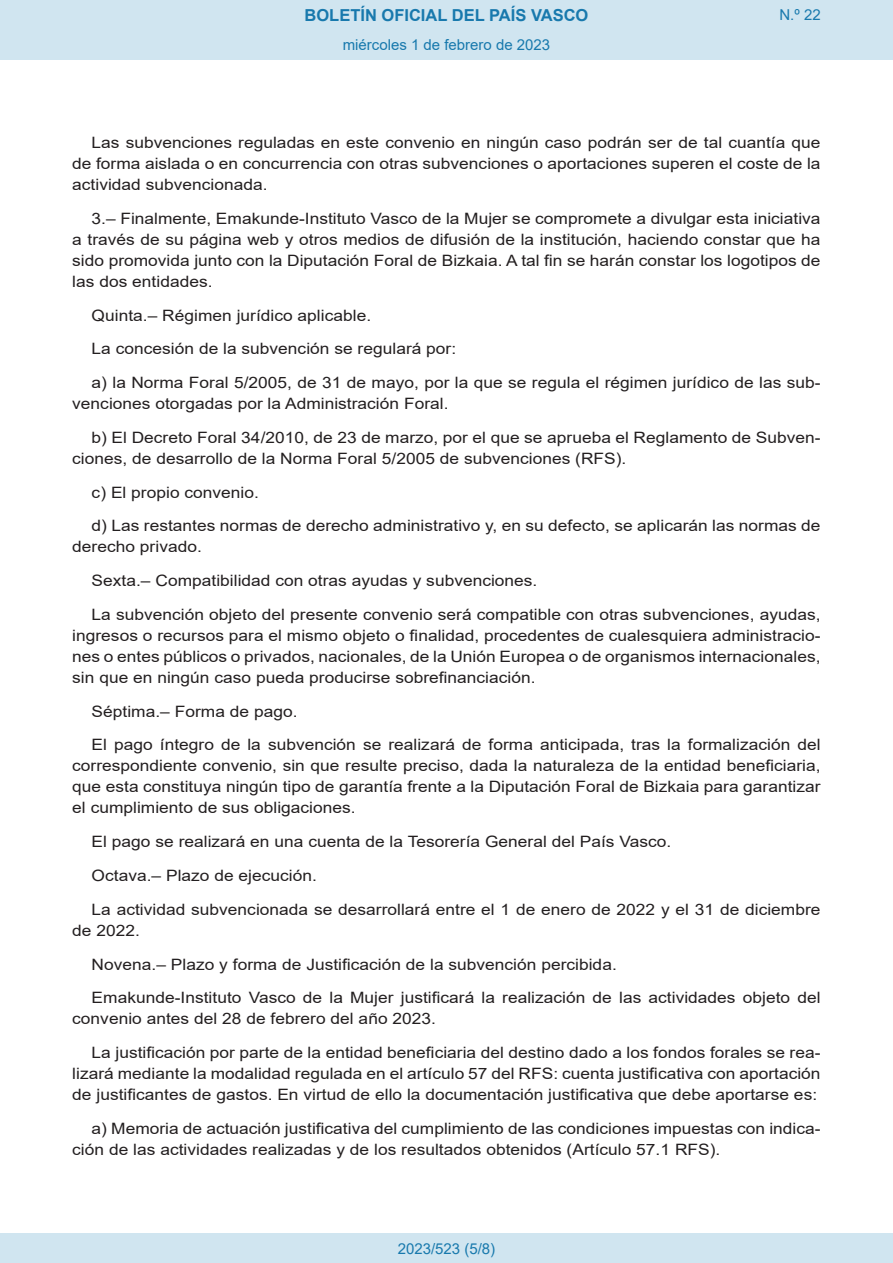
<style>
.page{position:relative;width:893px;height:1263px;background:#fff}
.page>*{position:absolute;margin:0;border:0;box-sizing:border-box;transform-origin:0 0}
.t1{font:700 16.5px "Arial";color:#1879ad}
.BOPVDetalle{font:15.6px/21px "Arial";color:#231f20;scale:1.11 1}
.Paginacion_Centro{font:15px "Arial";color:#1879ad}
</style>
<div class="page">
<div style="left:0;top:0;width:893px;height:60px;background:#d0e5f0"></div>
<div style="left:0;top:1233px;width:893px;height:30px;background:#d0e5f0"></div>
<p class="t1" style="left:305px;top:3px;width:285px">BOLETÍN OFICIAL DEL PAÍS VASCO</p>
<p class="Paginacion_Centro" style="left:343px;top:35px;width:209px">miércoles 1 de febrero de 2023</p>
<p class="Paginacion_Centro" style="left:779px;top:5px;width:43px">N.º 22</p>
<p class="BOPVDetalle" style="left:72px;top:132px;width:676px;text-align:justify;text-indent:19px">Las subvenciones reguladas en este convenio en ningún caso podrán ser de tal cuantía que de forma aislada o en concurrencia con otras subvenciones o aportaciones superen el coste de la actividad subvencionada.</p>
<p class="BOPVDetalle" style="left:72px;top:208px;width:676px;text-align:justify;text-indent:19px">3.– Finalmente, Emakunde-Instituto Vasco de la Mujer se compromete a divulgar esta iniciativa a través de su página web y otros medios de difusión de la institución, haciendo constar que ha sido promovida junto con la Diputación Foral de Bizkaia. A tal fin se harán constar los logotipos de las dos entidades.</p>
<p class="BOPVDetalle" style="left:92px;top:305px;width:253px">Quinta.– Régimen jurídico aplicable.</p>
<p class="BOPVDetalle" style="left:92px;top:338px;width:330px">La concesión de la subvención se regulará por:</p>
<p class="BOPVDetalle" style="left:72px;top:372px;width:676px;text-indent:19px">a) la Norma Foral 5/2005, de 31 de mayo, por la que se regula el régimen jurídico de las sub&shy;venciones otorgadas por la Administración Foral.</p>
<p class="BOPVDetalle" style="left:72px;top:427px;width:676px;text-indent:19px">b) El Decreto Foral 34/2010, de 23 de marzo, por el que se aprueba el Reglamento de Subven&shy;ciones, de desarrollo de la Norma Foral 5/2005 de subvenciones (RFS).</p>
<p class="BOPVDetalle" style="left:92px;top:482px;width:152px">c) El propio convenio.</p>
<p class="BOPVDetalle" style="left:72px;top:515px;width:676px;text-indent:19px">d) Las restantes normas de derecho administrativo y, en su defecto, se aplicarán las normas de derecho privado.</p>
<p class="BOPVDetalle" style="left:92px;top:570px;width:403px">Sexta.– Compatibilidad con otras ayudas y subvenciones.</p>
<p class="BOPVDetalle" style="left:72px;top:604px;width:676px;text-align:justify;text-indent:19px">La subvención objeto del presente convenio será compatible con otras subvenciones, ayudas, ingresos o recursos para el mismo objeto o finalidad, procedentes de cualesquiera administracio&shy;nes o entes públicos o privados, nacionales, de la Unión Europea o de organismos internacionales, sin que en ningún caso pueda producirse sobrefinanciación.</p>
<p class="BOPVDetalle" style="left:92px;top:701px;width:187px">Séptima.– Forma de pago.</p>
<p class="BOPVDetalle" style="left:72px;top:734px;width:676px;text-align:justify;text-indent:19px">El pago íntegro de la subvención se realizará de forma anticipada, tras la formalización del correspondiente convenio, sin que resulte preciso, dada la naturaleza de la entidad beneficiaria, que esta constituya ningún tipo de garantía frente a la Diputación Foral de Bizkaia para garantizar el cumplimiento de sus obligaciones.</p>
<p class="BOPVDetalle" style="left:92px;top:831px;width:524px">El pago se realizará en una cuenta de la Tesorería General del País Vasco.</p>
<p class="BOPVDetalle" style="left:92px;top:865px;width:204px">Octava.– Plazo de ejecución.</p>
<p class="BOPVDetalle" style="left:72px;top:899px;width:676px;text-indent:19px">La actividad subvencionada se desarrollará entre el 1 de enero de 2022 y el 31 de diciembre de 2022.</p>
<p class="BOPVDetalle" style="left:92px;top:953px;width:475px">Novena.– Plazo y forma de Justificación de la subvención percibida.</p>
<p class="BOPVDetalle" style="left:72px;top:987px;width:676px;text-indent:19px">Emakunde-Instituto Vasco de la Mujer justificará la realización de las actividades objeto del convenio antes del 28 de febrero del año 2023.</p>
<p class="BOPVDetalle" style="left:72px;top:1042px;width:676px;text-align:justify;text-indent:19px">La justificación por parte de la entidad beneficiaria del destino dado a los fondos forales se rea&shy;lizará mediante la modalidad regulada en el artículo 57 del RFS: cuenta justificativa con aportación de justificantes de gastos. En virtud de ello la documentación justificativa que debe aportarse es:</p>
<p class="BOPVDetalle" style="left:72px;top:1118px;width:676px;text-indent:19px">a) Memoria de actuación justificativa del cumplimiento de las condiciones impuestas con indica&shy;ción de las actividades realizadas y de los resultados obtenidos (Artículo 57.1 RFS).</p>
<p class="Paginacion_Centro" style="left:398px;top:1238px;width:99px">2023/523 (5/8)</p>
</div>
